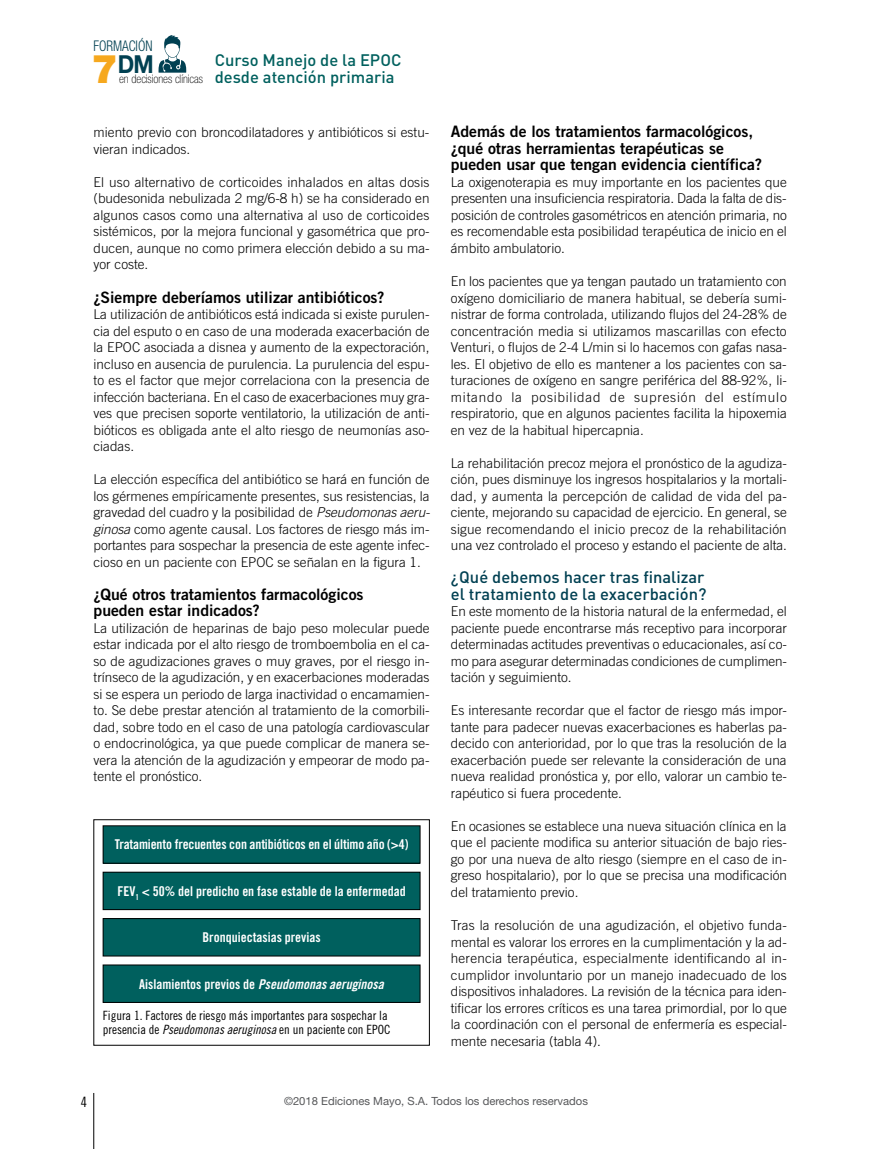
<style>
.page{position:relative;width:872px;height:1149px;background:#fff}
.page>*{position:absolute;margin:0;border:0;box-sizing:border-box;transform-origin:0 0}
.t1{font:700 24.75px "Helvetica Neue LT Std";color:#004052;scale:.9 1}
.t2{font:500 16.5px/16.5px "DIN Pro";color:#004052}
.t3{font:500 16.5px/16.5px "DIN Pro";color:#00605e}
.t4{font:15.75px/16.5px "Trade Gothic LT Std Bd 2";color:#000}
.t5{font:300 condensed 14.7px "Helvetica Neue LT Std";color:#004052;scale:.9 1}
.t6{font:14.25px "Trade Gothic LT Std Cn 18";color:#000}
.t7{font:300 13.5px/16.5px "Trade Gothic LT Std";color:#000;text-align:justify}
.t8{font:13.5px "Trade Gothic LT Std Bd Cn 20";color:#fff}
.t9{font:12.75px/13.5px "Trade Gothic LT Std Cn 18";color:#000}
.t10{font:100 condensed 11.85px "Helvetica Neue LT Std";letter-spacing:-.005em;color:#000}
.t11{font:11.25px "Helvetica Neue LT Std";color:#57585a}
.s1{font-weight:900;font-size:39.75px;color:#f6a81e}
.s2{font-style:italic}
.s3{font-family:"Trade Gothic LT Std Bd Cn 20 Obl"}
.s4{font-family:"Trade Gothic LT Std Cn 18 Obl"}
</style>
<div class="page">
<svg style="left:158px;top:35px;width:28px;height:38px"></svg>
<hr style="left:93px;top:1092px;width:1px;height:56px;background:#000">
<div style="left:94px;top:819px;width:335px;height:226px;border:1px solid #000"></div>
<div style="left:103px;top:825px;width:317px;height:38px;background:#00605e"></div>
<div style="left:103px;top:871px;width:317px;height:38px;background:#00605e"></div>
<div style="left:103px;top:871px;width:317px;height:38px;border:1px solid #000"></div>
<div style="left:103px;top:918px;width:317px;height:37px;background:#00605e"></div>
<div style="left:103px;top:918px;width:317px;height:37px;border:1px solid #000"></div>
<div style="left:103px;top:964px;width:317px;height:38px;background:#00605e"></div>
<div style="left:103px;top:964px;width:317px;height:38px;border:1px solid #000"></div>
<p class="t5" style="left:93px;top:37px;width:67px">FORMACIÓN</p>
<h1 class="t1" style="left:91px;top:49px;width:71px"><span class="s1">7</span>DM</h1>
<p class="t3" style="left:215px;top:52px;width:188px">Curso Manejo de la EPOC desde atención primaria</p>
<p class="t10" style="left:119px;top:72px;width:85px">en decisiones clínicas</p>
<p class="t7" style="left:94px;top:124px;width:337px">miento previo con broncodilatadores y antibióticos si estu&shy;vieran indicados.</p>
<p class="t7" style="left:94px;top:174px;width:337px">El uso alternativo de corticoides inhalados en altas dosis (budesonida nebulizada 2 mg/6-8 h) se ha considerado en algunos casos como una alternativa al uso de corticoides sistémicos, por la mejora funcional y gasométrica que pro&shy;ducen, aunque no como primera elección debido a su ma&shy;yor coste.</p>
<p class="t4" style="left:94px;top:288px;width:292px">¿Siempre deberíamos utilizar antibióticos?</p>
<p class="t7" style="left:94px;top:306px;width:337px">La utilización de antibióticos está indicada si existe purulen&shy;cia del esputo o en caso de una moderada exacerbación de la EPOC asociada a disnea y aumento de la expectoración, incluso en ausencia de purulencia. La purulencia del espu&shy;to es el factor que mejor correlaciona con la presencia de infección bacteriana. En el caso de exacerbaciones muy gra&shy;ves que precisen soporte ventilatorio, la utilización de anti&shy;bióticos es obligada ante el alto riesgo de neumonías aso&shy;ciadas.</p>
<p class="t7" style="left:94px;top:471px;width:338px">La elección específica del antibiótico se hará en función de los gérmenes empíricamente presentes, sus resistencias, la gravedad del cuadro y la posibilidad de <span class="s2">Pseudomonas aeru&shy;ginosa</span> como agente causal. Los factores de riesgo más im&shy;portantes para sospechar la presencia de este agente infec&shy;cioso en un paciente con EPOC se señalan en la figura 1.</p>
<p class="t4" style="left:94px;top:585px;width:271px">¿Qué otros tratamientos farmacológicos pueden estar indicados?</p>
<p class="t7" style="left:94px;top:619px;width:337px">La utilización de heparinas de bajo peso molecular puede estar indicada por el alto riesgo de tromboembolia en el ca&shy;so de agudizaciones graves o muy graves, por el riesgo in&shy;trínseco de la agudización, y en exacerbaciones moderadas si se espera un periodo de larga inactividad o encamamien&shy;to. Se debe prestar atención al tratamiento de la comorbili&shy;dad, sobre todo en el caso de una patología cardiovascular o endocrinológica, ya que puede complicar de manera se&shy;vera la atención de la agudización y empeorar de modo pa&shy;tente el pronóstico.</p>
<p class="t8" style="left:115px;top:836px;width:295px">Tratamiento frecuentes con antibióticos en el último año (&gt;4)</p>
<p class="t8" style="left:117px;top:882px;width:290px">FEV<sub>1</sub> &lt; 50% del predicho en fase estable de la enfermedad</p>
<p class="t8" style="left:202px;top:928px;width:120px">Bronquiectasias previas</p>
<p class="t8" style="left:139px;top:975px;width:246px">Aislamientos previos de <span class="s3">Pseudomonas aeruginosa</span></p>
<p class="t9" style="left:103px;top:1008px;width:289px">Figura 1. Factores de riesgo más importantes para sospechar la presencia de <span class="s4">Pseudomonas aeruginosa</span> en un paciente con EPOC</p>
<p class="t4" style="left:451px;top:123px;width:313px">Además de los tratamientos farmacológicos, ¿qué otras herramientas terapéuticas se pueden usar que tengan evidencia científica?</p>
<p class="t7" style="left:451px;top:174px;width:337px">La oxigenoterapia es muy importante en los pacientes que presenten una insuficiencia respiratoria. Dada la falta de dis&shy;posición de controles gasométricos en atención primaria, no es recomendable esta posibilidad terapéutica de inicio en el ámbito ambulatorio.</p>
<p class="t7" style="left:451px;top:273px;width:338px">En los pacientes que ya tengan pautado un tratamiento con oxígeno domiciliario de manera habitual, se debería sumi&shy;nistrar de forma controlada, utilizando flujos del 24-28% de concentración media si utilizamos mascarillas con efecto Venturi, o flujos de 2-4 L/min si lo hacemos con gafas nasa&shy;les. El objetivo de ello es mantener a los pacientes con sa&shy;turaciones de oxígeno en sangre periférica del 88-92%, li&shy;mitando la posibilidad de supresión del estímulo respiratorio, que en algunos pacientes facilita la hipoxemia en vez de la habitual hipercapnia.</p>
<p class="t7" style="left:451px;top:454px;width:337px">La rehabilitación precoz mejora el pronóstico de la agudiza&shy;ción, pues disminuye los ingresos hospitalarios y la mortali&shy;dad, y aumenta la percepción de calidad de vida del pa&shy;ciente, mejorando su capacidad de ejercicio. En general, se sigue recomendando el inicio precoz de la rehabilitación una vez controlado el proceso y estando el paciente de alta.</p>
<p class="t2" style="left:451px;top:568px;width:257px">¿Qué debemos hacer tras finalizar el tratamiento de la exacerbación?</p>
<p class="t7" style="left:451px;top:603px;width:338px">En este momento de la historia natural de la enfermedad, el paciente puede encontrarse más receptivo para incorporar determinadas actitudes preventivas o educacionales, así co&shy;mo para asegurar determinadas condiciones de cumplimen&shy;tación y seguimiento.</p>
<p class="t7" style="left:451px;top:702px;width:337px">Es interesante recordar que el factor de riesgo más impor&shy;tante para padecer nuevas exacerbaciones es haberlas pa&shy;decido con anterioridad, por lo que tras la resolución de la exacerbación puede ser relevante la consideración de una nueva realidad pronóstica y, por ello, valorar un cambio te&shy;rapéutico si fuera procedente.</p>
<p class="t7" style="left:451px;top:817px;width:337px">En ocasiones se establece una nueva situación clínica en la que el paciente modifica su anterior situación de bajo ries&shy;go por una nueva de alto riesgo (siempre en el caso de in&shy;greso hospitalario), por lo que se precisa una modificación del tratamiento previo.</p>
<p class="t7" style="left:451px;top:916px;width:338px">Tras la resolución de una agudización, el objetivo funda&shy;mental es valorar los errores en la cumplimentación y la ad&shy;herencia terapéutica, especialmente identificando al in&shy;cumplidor involuntario por un manejo inadecuado de los dispositivos inhaladores. La revisión de la técnica para iden&shy;tificar los errores críticos es una tarea primordial, por lo que la coordinación con el personal de enfermería es especial&shy;mente necesaria (tabla 4).</p>
<p class="t6" style="left:81px;top:1092px;width:8px">4</p>
<p class="t11" style="left:284px;top:1093px;width:305px">©2018 Ediciones Mayo, S.A. Todos los derechos reservados</p>
</div>
